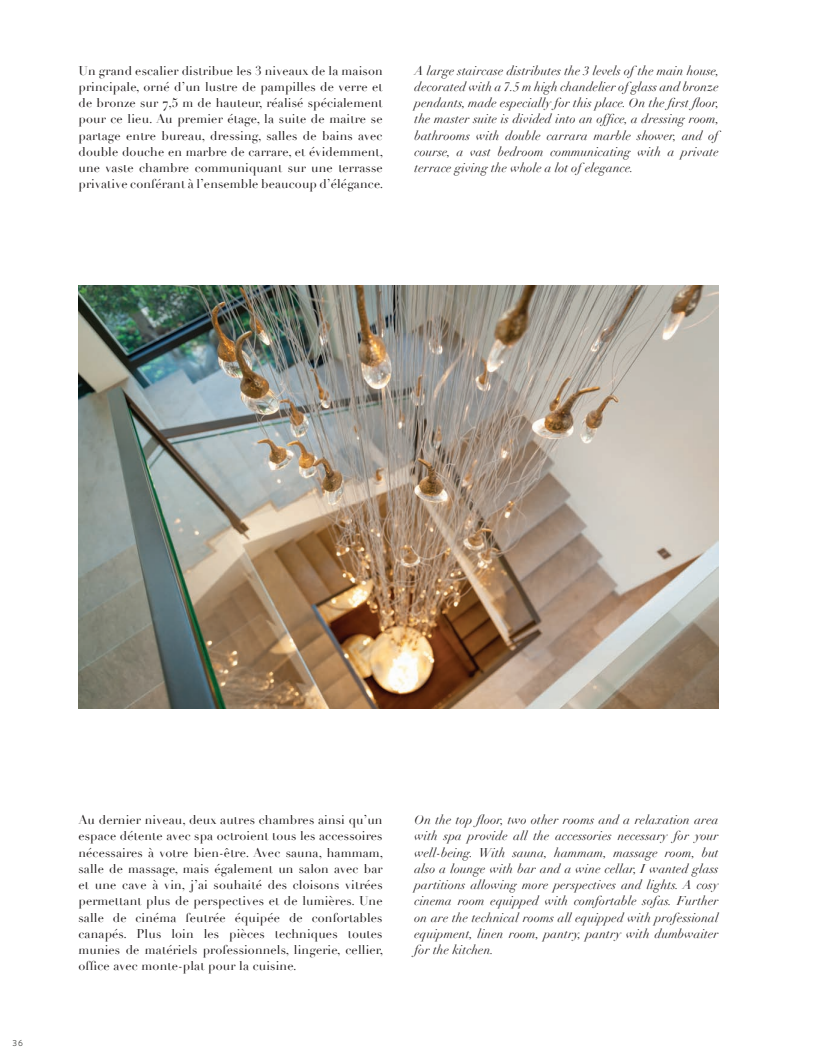
<style>
.page{position:relative;width:815px;height:1063px;background:#fff}
.page>*{position:absolute;margin:0;border:0;box-sizing:border-box;transform-origin:0 0}
.t1{font:12.5px/16.2px "Didot";letter-spacing:.01em;color:#231f20;text-align:justify}
.t2{font:italic 12.5px/16.2px "Didot";letter-spacing:.01em;color:#231f20;text-align:justify}
.t3{font:8.75px "Brandon Grotesque";color:#4d4e4b}
</style>
<div class="page">
<img style="left:79px;top:285px;width:640px;height:424px">
<p class="t1" style="left:79px;top:62px;width:306px">Un grand escalier distribue les 3 niveaux de la maison principale, orné d’un lustre de pampilles de verre et de bronze sur 7,5 m de hauteur, réalisé spécialement pour ce lieu. Au premier étage, la suite de maitre se partage entre bureau, dressing, salles de bains avec double douche en marbre de carrare, et évidemment, une vaste chambre communiquant sur une terrasse privative conférant à l’ensemble beaucoup d’élégance.</p>
<p class="t2" style="left:415px;top:62px;width:306px">A large staircase distributes the 3 levels of the main house, decorated with a 7.5 m high chandelier of glass and bronze pendants, made especially for this place. On the first floor, the master suite is divided into an office, a dressing room, bathrooms with double carrara marble shower, and of course, a vast bedroom communicating with a private terrace giving the whole a lot of elegance.</p>
<p class="t3" style="left:13px;top:1037px;width:12px">36</p>
<p class="t1" style="left:78px;top:812px;width:306px">Au dernier niveau, deux autres chambres ainsi qu’un espace détente avec spa octroient tous les accessoires nécessaires à votre bien-être. Avec sauna, hammam, salle de massage, mais également un salon avec bar et une cave à vin, j’ai souhaité des cloisons vitrées permettant plus de perspectives et de lumières. Une salle de cinéma feutrée équipée de confortables canapés. Plus loin les pièces techniques toutes munies de matériels professionnels, lingerie, cellier, office avec monte-plat pour la cuisine.</p>
<p class="t2" style="left:414px;top:812px;width:306px">On the top floor, two other rooms and a relaxation area with spa provide all the accessories necessary for your well-being. With sauna, hammam, massage room, but also a lounge with bar and a wine cellar, I wanted glass partitions allowing more perspectives and lights. A cosy cinema room equipped with comfortable sofas. Further on are the technical rooms all equipped with professional equipment, linen room, pantry, pantry with dumbwaiter for the kitchen.</p>
</div>
